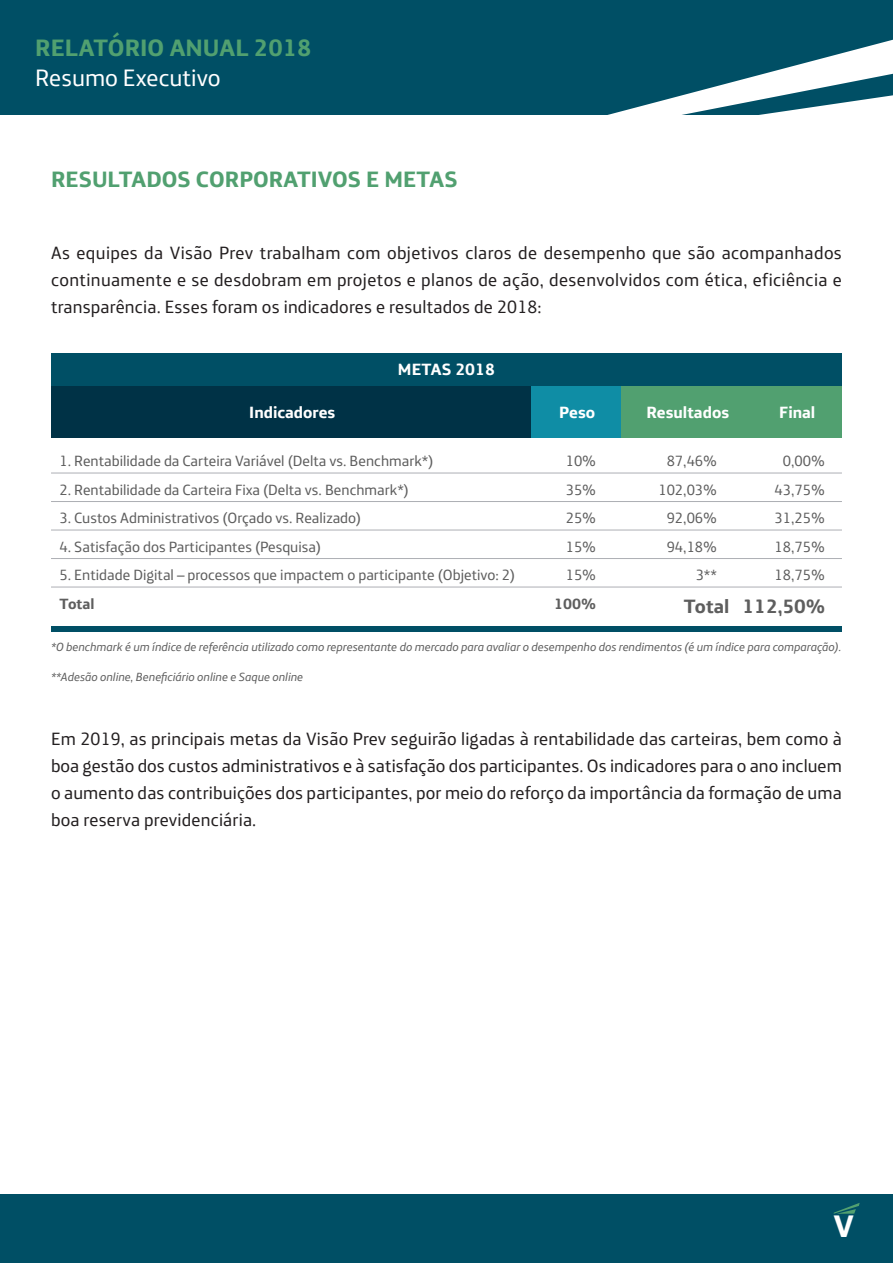
<style>
.page{position:relative;width:893px;height:1263px;background:#fff}
.page>*{position:absolute;margin:0;border:0;box-sizing:border-box;transform-origin:0 0}
.t1{font:700 31.5px "Telefonica";color:#fff}
.t2{font:700 24px "Telefonica";color:#51a070}
.t3{font:24px "Telefonica";color:#fff}
.t4{font:700 22.5px "Telefonica";color:#51a070}
.t5{font:700 19.5px "Telefonica";color:#5e5e5e}
.t6{font:18px/27px "Telefonica";letter-spacing:.01em;color:#231f20;text-align:justify}
.t7{font:700 16.5px "Telefonica";color:#fff}
.t8{font:15px "Telefonica";color:#5e5e5e}
.t9{font:700 15px "Telefonica";color:#5e5e5e}
.t10{font:italic 12px "Telefonica";color:#5e5e5e}
</style>
<div class="page">
<div style="left:0;top:0;width:893px;height:115px;background:#004f65"></div>
<svg style="left:607px;top:39px;width:286px;height:76px"></svg>
<div style="left:0;top:1195px;width:893px;height:68px;background:#004f65"></div>
<svg style="left:834px;top:1203px;width:26px;height:11px"></svg>
<div style="left:51px;top:353px;width:791px;height:36px;background:#004f65"></div>
<div style="left:51px;top:387px;width:483px;height:51px;background:#003246"></div>
<div style="left:531px;top:387px;width:92px;height:51px;background:#0f8da5"></div>
<div style="left:621px;top:387px;width:134px;height:51px;background:#51a070"></div>
<div style="left:753px;top:387px;width:89px;height:51px;background:#51a070"></div>
<hr style="left:51px;top:473px;width:791px;height:1px;background:#adafb4">
<hr style="left:51px;top:501px;width:791px;height:1px;background:#adafb4">
<hr style="left:51px;top:530px;width:791px;height:1px;background:#adafb4">
<hr style="left:51px;top:558px;width:791px;height:1px;background:#adafb4">
<hr style="left:51px;top:587px;width:791px;height:1px;background:#adafb4">
<div style="left:51px;top:626px;width:791px;height:5px;background:#004f65"></div>
<h2 class="t2" style="left:35px;top:26px;width:278px">RELATÓRIO ANUAL 2018</h2>
<h2 class="t3" style="left:35px;top:57px;width:187px">Resumo Executivo</h2>
<p class="t4" style="left:51px;top:159px;width:408px">RESULTADOS CORPORATIVOS E METAS</p>
<p class="t6" style="left:51px;top:237px;width:792px">As equipes da Visão Prev trabalham com objetivos claros de desempenho que são acompanhados continuamente e se desdobram em projetos e planos de ação, desenvolvidos com ética, eficiência e transparência. Esses foram os indicadores e resultados de 2018:</p>
<p class="t7" style="left:398px;top:355px;width:99px">METAS 2018</p>
<p class="t7" style="left:249px;top:398px;width:88px">Indicadores</p>
<p class="t7" style="left:559px;top:398px;width:37px">Peso</p>
<p class="t7" style="left:646px;top:398px;width:84px">Resultados</p>
<p class="t7" style="left:779px;top:398px;width:38px">Final</p>
<p class="t8" style="left:60px;top:448px;width:375px">1. Rentabilidade da Carteira Variável (Delta vs. Benchmark*)</p>
<p class="t8" style="left:566px;top:448px;width:32px">10%</p>
<p class="t8" style="left:667px;top:448px;width:52px">87,46%</p>
<p class="t8" style="left:783px;top:448px;width:44px">0,00%</p>
<p class="t8" style="left:60px;top:477px;width:351px">2. Rentabilidade da Carteira Fixa (Delta vs. Benchmark*)</p>
<p class="t8" style="left:566px;top:477px;width:32px">35%</p>
<p class="t8" style="left:658px;top:477px;width:60px">102,03%</p>
<p class="t8" style="left:775px;top:477px;width:52px">43,75%</p>
<p class="t8" style="left:60px;top:505px;width:303px">3. Custos Administrativos (Orçado vs. Realizado)</p>
<p class="t8" style="left:566px;top:505px;width:32px">25%</p>
<p class="t8" style="left:667px;top:505px;width:52px">92,06%</p>
<p class="t8" style="left:775px;top:505px;width:52px">31,25%</p>
<p class="t8" style="left:60px;top:534px;width:263px">4. Satisfação dos Participantes (Pesquisa)</p>
<p class="t8" style="left:566px;top:534px;width:32px">15%</p>
<p class="t8" style="left:667px;top:534px;width:52px">94,18%</p>
<p class="t8" style="left:775px;top:534px;width:52px">18,75%</p>
<p class="t8" style="left:60px;top:562px;width:457px">5. Entidade Digital – processos que impactem o participante (Objetivo: 2)</p>
<p class="t8" style="left:566px;top:562px;width:32px">15%</p>
<p class="t8" style="left:696px;top:562px;width:23px">3**</p>
<p class="t8" style="left:775px;top:562px;width:52px">18,75%</p>
<p class="t9" style="left:60px;top:590px;width:37px">Total</p>
<p class="t9" style="left:554px;top:590px;width:43px">100%</p>
<p class="t5" style="left:684px;top:589px;width:143px">Total 112,50%</p>
<p class="t10" style="left:51px;top:637px;width:792px">*O benchmark é um índice de referência utilizado como representante do mercado para avaliar o desempenho dos rendimentos (é um índice para comparação).</p>
<p class="t10" style="left:51px;top:667px;width:254px">**Adesão online, Beneficiário online e Saque online</p>
<p class="t6" style="left:51px;top:723px;width:792px">Em 2019, as principais metas da Visão Prev seguirão ligadas à rentabilidade das carteiras, bem como à boa gestão dos custos administrativos e à satisfação dos participantes. Os indicadores para o ano incluem o aumento das contribuições dos participantes, por meio do reforço da importância da formação de uma boa reserva previdenciária.</p>
<h1 class="t1" style="left:833px;top:1197px;width:22px">V</h1>
</div>
